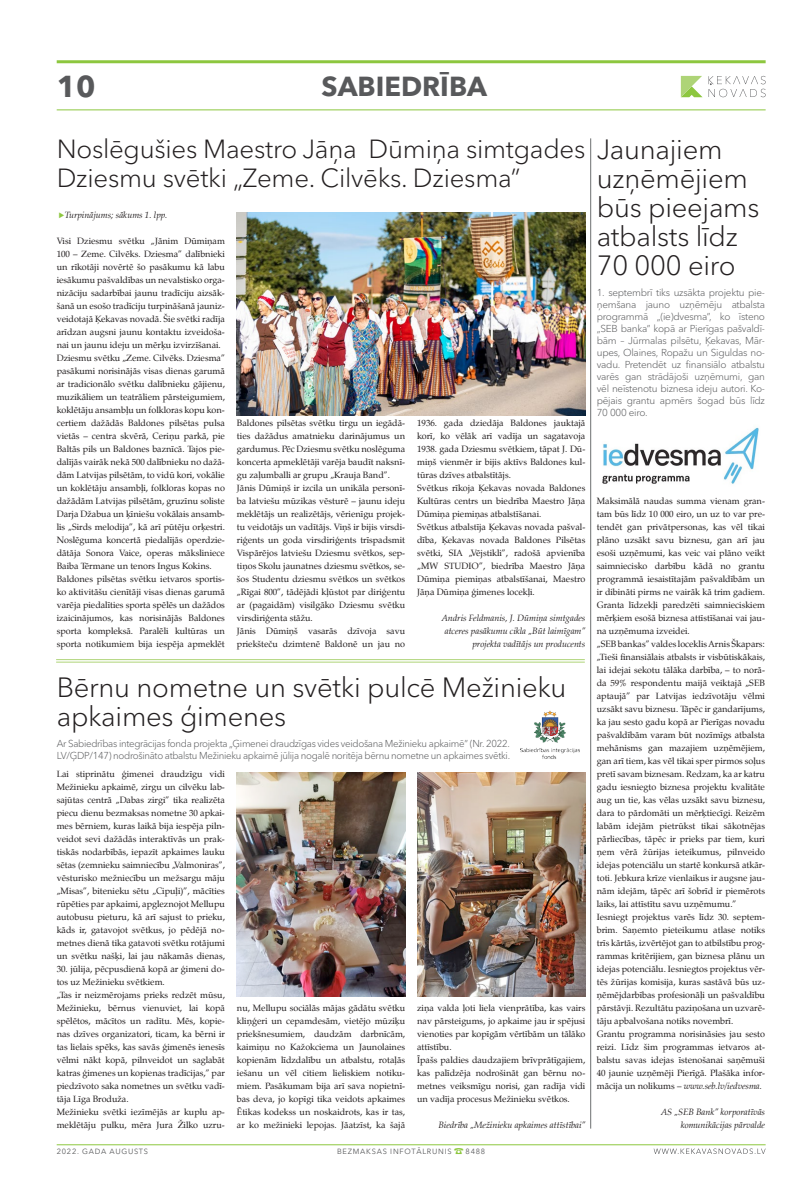
<style>
.page{position:relative;width:794px;height:1191px;background:#fff}
.page>*{position:absolute;margin:0;border:0;box-sizing:border-box;transform-origin:0 0}
.t1{font:700 30px "Avenir Next Cyr";color:#58595b}
.t2{font:300 27.6px/29px "Avenir Next Cyr";letter-spacing:-.01em;color:#231f20}
.t3{font:700 27.3px "Avenir Next Cyr";color:#58595b}
.t4{font:300 26px/29px "Avenir Next Cyr";letter-spacing:-.01em;color:#231f20}
.t5{font:14px "Dienbats";color:#8dc73f}
.t6{font:300 10px/12px "Avenir Next Cyr";letter-spacing:-.03em;color:#58595b;text-align:justify}
.t7{font:9px/13px "Zapf Calligraphic 801 TL";color:#231f20}
.t8{font:italic 9px/13px "Zapf Calligraphic 801 TL";color:#231f20;text-align:right}
.t9{font:7.5px "Avenir Next Cyr";letter-spacing:.1em;color:#58595b}
.s1{font-family:"Dienbats";font-style:normal;font-size:7px;color:#8dc73f}
.s2{font-style:italic}
</style>
<div class="page">
<hr style="left:57px;top:1144px;width:708px;height:1px;background:#8dc73f">
<hr style="left:57px;top:60px;width:708px;height:3px;background:#8dc73f">
<hr style="left:57px;top:109px;width:708px;height:1px;background:#8dc73f">
<svg style="left:681px;top:76px;width:21px;height:21px"></svg>
<svg style="left:708px;top:76px;width:57px;height:21px"></svg>
<svg style="left:653px;top:1148px;width:112px;height:6px"></svg>
<hr style="left:590px;top:138px;width:1px;height:990px;background:#6d6f71">
<img style="left:237px;top:212px;width:348px;height:203px">
<img style="left:602px;top:427px;width:157px;height:57px">
<img style="left:237px;top:772px;width:168px;height:224px">
<hr style="left:56px;top:659px;width:529px;height:1px;background:#aed477">
<hr style="left:56px;top:662px;width:529px;height:1px;background:#aed477">
<img style="left:417px;top:772px;width:168px;height:224px">
<img style="left:520px;top:710px;width:59px;height:49px">
<h1 class="t1" style="left:57px;top:68px;width:40px">10</h1>
<h3 class="t3" style="left:321px;top:70px;width:82px">SABIEDR</h3>
<h3 class="t3" style="left:440px;top:70px;width:48px">ĪBA</h3>
<h3 class="t4" style="left:57px;top:134px;width:530px">Noslēgušies Maestro Jāņa Dūmiņa simtgades<br>Dziesmu svētki „Zeme. Cilvēks. Dziesma”</h3>
<p class="t8" style="left:59px;top:208px;width:110px"><span class="s1">3</span>Turpinājums; sākums 1. lpp.</p>
<p class="t7" style="left:57px;top:234px;width:170px">Visi Dziesmu svētku „Jānim Dūmiņam 100 – Zeme. Cilvēks. Dziesma” dalībnieki un rīkotāji novērtē šo pasākumu kā labu iesākumu pašvaldības un nevalstisko orga&shy;nizāciju sadarbībai jaunu tradīciju aizsāk&shy;šanā un esošo tradīciju turpināšanā jauniz&shy;veidotajā Ķekavas novadā. Šie svētki radīja arīdzan augsni jaunu kontaktu izveidoša&shy;nai un jaunu ideju un mērķu izvirzīšanai.<br>Dziesmu svētku „Zeme. Cilvēks. Dziesma” pasākumi norisinājās visas dienas garumā ar tradicionālo svētku dalībnieku gājienu, muzikāliem un teatrāliem pārsteigumiem, koklētāju ansambļu un folkloras kopu kon&shy;certiem dažādās Baldones pilsētas pulsa vietās – centra skvērā, Ceriņu parkā, pie Baltās pils un Baldones baznīcā. Tajos pie&shy;dalījās vairāk nekā 500 dalībnieku no dažā&shy;dām Latvijas pilsētām, to vidū kori, vokālie un koklētāju ansambļi, folkloras kopas no dažādām Latvijas pilsētām, gruzīnu soliste Darja Džabua un ķīniešu vokālais ansamb&shy;lis „Sirds melodija”, kā arī pūtēju orķestri.<br>Noslēguma koncertā piedalījās operdzie&shy;dātāja Sonora Vaice, operas māksliniece Baiba Tērmane un tenors Ingus Kokins.<br>Baldones pilsētas svētku ietvaros sportis&shy;ko aktivitāšu cienītāji visas dienas garumā varēja piedalīties sporta spēlēs un dažādos izaicinājumos, kas norisinājās Baldones sporta kompleksā. Paralēli kultūras un sporta notikumiem bija iespēja apmeklēt</p>
<p class="t7" style="left:237px;top:416px;width:170px">Baldones pilsētas svētku tirgu un iegādā&shy;ties dažādus amatnieku darinājumus un gardumus. Pēc Dziesmu svētku noslēguma koncerta apmeklētāji varēja baudīt naksnī&shy;gu zaļumballi ar grupu „Krauja Band”.<br>Jānis Dūmiņš ir izcila un unikāla personī&shy;ba latviešu mūzikas vēsturē – jaunu ideju meklētājs un realizētājs, vērienīgu projek&shy;tu veidotājs un vadītājs. Viņš ir bijis virsdi&shy;riģents un goda virsdiriģents trīspadsmit Vispārējos latviešu Dziesmu svētkos, sep&shy;tiņos Skolu jaunatnes dziesmu svētkos, se&shy;šos Studentu dziesmu svētkos un svētkos „Rīgai 800”, tādējādi kļūstot par diriģentu ar (pagaidām) visilgāko Dziesmu svētku virsdiriģenta stāžu.<br>Jānis Dūmiņš vasarās dzīvoja savu priekšteču dzimtenē Baldonē un jau no</p>
<p class="t7" style="left:417px;top:416px;width:170px">1936. gada dziedāja Baldones jauktajā korī, ko vēlāk arī vadīja un sagatavoja 1938. gada Dziesmu svētkiem, tāpat J. Dū&shy;miņš vienmēr ir bijis aktīvs Baldones kul&shy;tūras dzīves atbalstītājs.<br>Svētkus rīkoja Ķekavas novada Baldones Kultūras centrs un biedrība Maestro Jāņa Dūmiņa piemiņas atbalstīšanai.<br>Svētkus atbalstīja Ķekavas novada pašval&shy;dība, Ķekavas novada Baldones Pilsētas svētki, SIA „Vējstikli”, radošā apvienība „MW STUDIO”, biedrība Maestro Jāņa Dūmiņa piemiņas atbalstīšanai, Maestro Jāņa Dūmiņa ģimenes locekļi.</p>
<p class="t8" style="left:442px;top:611px;width:145px">Andris Feldmanis, J. Dūmiņa simtgades atceres pasākumu cikla „Būt laimīgam” projekta vadītājs un producents</p>
<h2 class="t2" style="left:57px;top:673px;width:511px">Bērnu nometne un svētki pulcē Mežinieku apkaimes ģimenes</h2>
<p class="t6" style="left:57px;top:737px;width:455px">Ar Sabiedrības integrācijas fonda projekta „Ģimenei draudzīgas vides veidošana Mežinieku apkaimē” (Nr. 2022.<br>LV/ĢDP/147) nodrošināto atbalstu Mežinieku apkaimē jūlija nogalē noritēja bērnu nometne un apkaimes svētki.</p>
<p class="t7" style="left:57px;top:767px;width:170px;text-align:justify">Lai stiprinātu ģimenei draudzīgu vidi Mežinieku apkaimē, zirgu un cilvēku lab&shy;sajūtas centrā „Dabas zirgi” tika realizēta piecu dienu bezmaksas nometne 30 apkai&shy;mes bērniem, kuras laikā bija iespēja piln&shy;veidot sevi dažādās interaktīvās un prak&shy;tiskās nodarbībās, iepazīt apkaimes lauku sētas (zemnieku saimniecību „Valmoniras”, vēsturisko mežniecību un mežsargu māju „Misas”, bitenieku sētu „Cipuļi)”, mācīties rūpēties par apkaimi, apgleznojot Mellupu autobusu pieturu, kā arī sajust to prieku, kāds ir, gatavojot svētkus, jo pēdējā no&shy;metnes dienā tika gatavoti svētku rotājumi un svētku našķi, lai jau nākamās dienas,</p>
<p class="t7" style="left:57px;top:962px;width:170px">30. jūlija, pēcpusdienā kopā ar ģimeni do&shy;tos uz Mežinieku svētkiem.<br>„Tas ir neizmērojams prieks redzēt mūsu, Mežinieku, bērnus vienuviet, lai kopā spēlētos, mācītos un radītu. Mēs, kopie&shy;nas dzīves organizatori, ticam, ka bērni ir tas lielais spēks, kas savās ģimenēs ienesīs vēlmi nākt kopā, pilnveidot un saglabāt katras ģimenes un kopienas tradīcijas,” par piedzīvoto saka nometnes un svētku vadī&shy;tāja Līga Broduža.<br>Mežinieku svētki iezīmējās ar kuplu ap&shy;meklētāju pulku, mēra Jura Žilko uzru-</p>
<p class="t7" style="left:237px;top:1001px;width:170px;text-align:justify">nu, Mellupu sociālās mājas gādātu svētku kliņģeri un cepamdesām, vietējo mūziķu priekšnesumiem, daudzām darbnīcām, kaimiņu no Kažokciema un Jaunolaines kopienām līdzdalību un atbalstu, rotaļās iešanu un vēl citiem lieliskiem notiku&shy;miem. Pasākumam bija arī sava nopietnī&shy;bas deva, jo kopīgi tika veidots apkaimes Ētikas kodekss un noskaidrots, kas ir tas, ar ko mežinieki lepojas. Jāatzīst, ka šajā</p>
<p class="t7" style="left:417px;top:1001px;width:170px">ziņa valda ļoti liela vienprātība, kas vairs nav pārsteigums, jo apkaime jau ir spējusi vienoties par kopīgām vērtībām un tālāko attīstību.<br>Īpašs paldies daudzajiem brīvprātīgajiem, kas palīdzēja nodrošināt gan bērnu no&shy;metnes veiksmīgu norisi, gan radīja vidi un vadīja procesus Mežinieku svētkos.</p>
<p class="t8" style="left:438px;top:1118px;width:148px">Biedrība „Mežinieku apkaimes attīstībai”</p>
<p class="t9" style="left:57px;top:1147px;width:93px">2022. GADA AUGUSTS</p>
<p class="t9" style="left:337px;top:1147px;width:116px">BEZMAKSAS INFOTĀLRUNIS</p>
<p class="t9" style="left:465px;top:1147px;width:21px">8488</p>
<h3 class="t5" style="left:454px;top:1144px;width:12px">9</h3>
<h2 class="t2" style="left:597px;top:135px;width:164px">Jaunajiem uzņēmējiem būs pieejams atbalsts līdz<br>70 000 eiro</h2>
<p class="t6" style="left:597px;top:286px;width:170px">1. septembrī tiks uzsākta projektu pie&shy;ņemšana jauno uzņēmēju atbalsta programmā „(ie)dvesma”, ko īsteno „SEB banka” kopā ar Pierīgas pašvaldī&shy;bām – Jūrmalas pilsētu, Ķekavas, Mār&shy;upes, Olaines, Ropažu un Siguldas no&shy;vadu. Pretendēt uz finansiālo atbalstu varēs gan strādājoši uzņēmumi, gan vēl neīstenotu biznesa ideju autori. Ko&shy;pējais grantu apmērs šogad būs līdz 70 000 eiro.</p>
<p class="t7" style="left:597px;top:494px;width:170px">Maksimālā naudas summa vienam gran&shy;tam būs līdz 10 000 eiro, un uz to var pre&shy;tendēt gan privātpersonas, kas vēl tikai plāno uzsākt savu biznesu, gan arī jau esoši uzņēmumi, kas veic vai plāno veikt saimniecisko darbību kādā no grantu programmā iesaistītajām pašvaldībām un ir dibināti pirms ne vairāk kā trim gadiem.<br>Granta līdzekļi paredzēti saimnieciskiem mērķiem esošā biznesa attīstīšanai vai jau&shy;na uzņēmuma izveidei.<br>„SEB bankas” valdes loceklis Arnis Škapars: „Tieši finansiālais atbalsts ir visbūtiskākais, lai idejai sekotu tālāka darbība, – to norā&shy;da 59% respondentu maijā veiktajā „SEB aptaujā” par Latvijas iedzīvotāju vēlmi uzsākt savu biznesu. Tāpēc ir gandarījums, ka jau sesto gadu kopā ar Pierīgas novadu pašvaldībām varam būt nozīmīgs atbalsta mehānisms gan mazajiem uzņēmējiem, gan arī tiem, kas vēl tikai sper pirmos soļus pretī savam biznesam. Redzam, ka ar katru gadu iesniegto biznesa projektu kvalitāte aug un tie, kas vēlas uzsākt savu biznesu, dara to pārdomāti un mērķtiecīgi. Reizēm labām idejām pietrūkst tikai sākotnējas pārliecības, tāpēc ir prieks par tiem, kuri ņem vērā žūrijas ieteikumus, pilnveido idejas potenciālu un startē konkursā atkār&shy;toti. Jebkura krīze vienlaikus ir augsne jau&shy;nām idejām, tāpēc arī šobrīd ir piemērots laiks, lai attīstītu savu uzņēmumu.” Iesniegt projektus varēs līdz 30. septem&shy;brim. Saņemto pieteikumu atlase notiks trīs kārtās, izvērtējot gan to atbilstību prog&shy;rammas kritērijiem, gan biznesa plānu un idejas potenciālu. Iesniegtos projektus vēr&shy;tēs žūrijas komisija, kuras sastāvā būs uz&shy;ņēmējdarbības profesionāļi un pašvaldību pārstāvji. Rezultātu paziņošana un uzvarē&shy;tāju apbalvošana notiks novembrī.<br>Grantu programma norisināsies jau sesto reizi. Līdz šim programmas ietvaros at&shy;balstu savas idejas īstenošanai saņēmuši 40 jaunie uzņēmēji Pierīgā. Plašāka infor&shy;mācija un nolikums – <span class="s2">www.seb.lv/iedvesma.</span></p>
<p class="t8" style="left:661px;top:1105px;width:105px">AS „SEB Bank” korporatīvās komunikācijas pārvalde</p>
</div>
